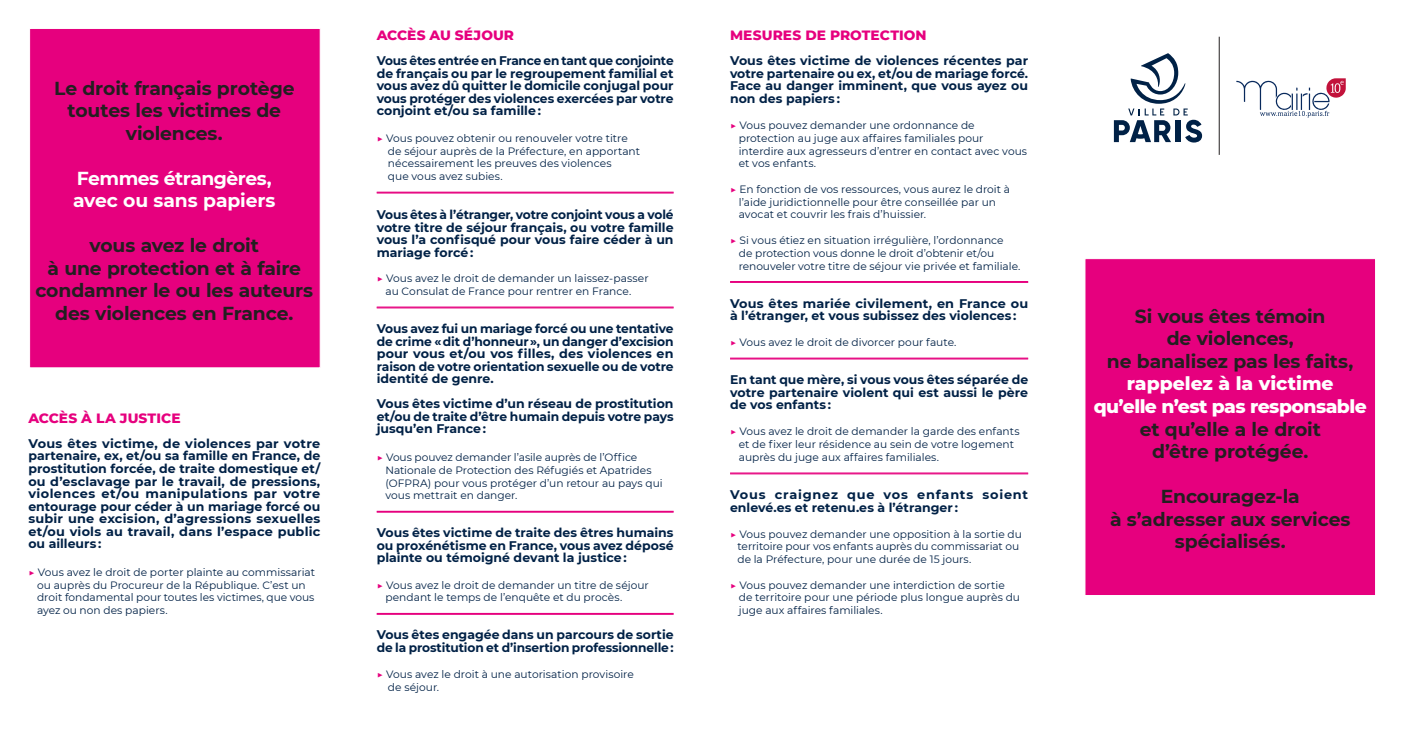
<style>
.page{position:relative;width:1404px;height:745px;background:#fff}
.page>*{position:absolute;margin:0;border:0;box-sizing:border-box;transform-origin:0 0}
.TEXTE_VERSO{font:700 18.75px/22.5px "Montserrat";letter-spacing:-.005em;color:#231f20;text-align:center}
.TEXTE_VERSO-2{font:700 18.75px/22.5px "Montserrat";letter-spacing:-.02em;color:#fff}
.TEXTE_VERSO-3{font:800 18.75px "Montserrat";letter-spacing:-.03em;color:#fff}
.TITRE{font:800 13.75px "Montserrat";letter-spacing:.005em;color:#e6007e}
.Intro{font:700 12.5px/12.5px "Montserrat";color:#002146;text-align:justify}
.Intro-2{font:700 12.5px/12.5px "Montserrat";letter-spacing:.055em;color:#002146}
.TEXTE_VERSO-4{font:10.62px/12.8px "Montserrat";color:#002146}
.s1{font-weight:700;color:#e6007e}
.s2{font-weight:800;color:#fff}
</style>
<div class="page">
<div style="left:1084px;top:258px;width:291px;height:337px;background:#e6007e;border:1px solid #fff"></div>
<hr style="left:1218px;top:37px;width:1px;height:118px;background:#231f20">
<div style="left:30px;top:28px;width:290px;height:339px;background:#e6007e"></div>
<hr style="left:730px;top:281px;width:298px;height:1px;background:#e6007e">
<hr style="left:730px;top:282px;width:298px;height:1px;background:#e6007e">
<hr style="left:730px;top:357px;width:298px;height:1px;background:#e6007e">
<hr style="left:730px;top:358px;width:298px;height:1px;background:#e6007e">
<hr style="left:730px;top:472px;width:298px;height:1px;background:#e6007e">
<hr style="left:730px;top:473px;width:298px;height:1px;background:#e6007e">
<svg style="left:1113px;top:53px;width:88px;height:89px"></svg>
<svg style="left:1236px;top:78px;width:109px;height:39px"></svg>
<hr style="left:376px;top:191px;width:297px;height:2px;background:#e6007e">
<hr style="left:376px;top:193px;width:297px;height:1px;background:#e6007e">
<hr style="left:376px;top:306px;width:297px;height:1px;background:#e6007e">
<hr style="left:376px;top:307px;width:297px;height:1px;background:#e6007e">
<hr style="left:376px;top:510px;width:297px;height:1px;background:#e6007e">
<hr style="left:376px;top:511px;width:297px;height:1px;background:#e6007e">
<hr style="left:376px;top:612px;width:297px;height:1px;background:#e6007e">
<hr style="left:376px;top:613px;width:297px;height:1px;background:#e6007e">
<p class="TEXTE_VERSO" style="left:54px;top:76px;width:242px">Le droit français protège</p>
<p class="TEXTE_VERSO" style="left:67px;top:98px;width:215px">toutes les victimes de violences.</p>
<p class="TEXTE_VERSO-2" style="left:73px;top:166px;width:204px">Femmes étrangères, avec ou sans papiers</p>
<p class="TEXTE_VERSO" style="left:90px;top:233px;width:171px">vous avez le droit</p>
<p class="TEXTE_VERSO" style="left:35px;top:256px;width:279px">à une protection et à faire condamner le ou les auteurs</p>
<p class="TEXTE_VERSO" style="left:55px;top:301px;width:240px">des violences en France.</p>
<p class="TITRE" style="left:28px;top:407px;width:154px">ACCÈS À LA JUSTICE</p>
<p class="Intro" style="left:28px;top:436px;width:293px">Vous êtes victime, de violences par votre partenaire, ex, et/ou sa famille en France, de prostitution forcée, de traite domestique et/ ou d’esclavage par le travail, de pressions, violences et/ou manipulations par votre entourage pour céder à un mariage forcé ou subir une excision, d’agressions sexuelles et/ou viols au travail, dans l’espace public ou ailleurs :</p>
<p class="TEXTE_VERSO-4" style="left:37px;top:565px;width:279px;text-indent:-9px"><span class="s1">▶</span> Vous avez le droit de porter plainte au commissariat ou auprès du Procureur de la République. C’est un droit fondamental pour toutes les victimes, que vous ayez ou non des papiers.</p>
<p class="TITRE" style="left:376px;top:25px;width:139px">ACCÈS AU SÉJOUR</p>
<p class="Intro" style="left:376px;top:54px;width:298px">Vous êtes entrée en France en tant que conjointe de français ou par le regroupement familial et vous avez dû quitter le domicile conjugal pour vous protéger des violences exercées par votre conjoint et/ou sa famille :</p>
<p class="TEXTE_VERSO-4" style="left:388px;top:131px;width:253px;text-indent:-11px"><span class="s1">▶</span> Vous pouvez obtenir ou renouveler votre titre de séjour auprès de la Préfecture, en apportant nécessairement les preuves des violences</p>
<p class="TEXTE_VERSO-4" style="left:388px;top:169px;width:116px">que vous avez subies.</p>
<p class="Intro" style="left:376px;top:208px;width:298px">Vous êtes à l’étranger, votre conjoint vous a volé votre titre de séjour français, ou votre famille vous l’a confisqué pour vous faire céder à un mariage forcé :</p>
<p class="TEXTE_VERSO-4" style="left:385px;top:271px;width:264px;text-indent:-9px"><span class="s1">▶</span> Vous avez le droit de demander un laissez-passer au Consulat de France pour rentrer en France.</p>
<p class="Intro" style="left:376px;top:321px;width:298px">Vous avez fui un mariage forcé ou une tentative de crime « dit d’honneur », un danger d’excision pour vous et/ou vos filles, des violences en raison de votre orientation sexuelle ou de votre identité de genre.</p>
<p class="Intro" style="left:376px;top:396px;width:298px">Vous êtes victime d’un réseau de prostitution et/ou de traite d’être humain depuis votre pays jusqu’en France :</p>
<p class="TEXTE_VERSO-4" style="left:385px;top:450px;width:279px;text-indent:-9px"><span class="s1">▶</span> Vous pouvez demander l’asile auprès de l’Office Nationale de Protection des Réfugiés et Apatrides (OFPRA) pour vous protéger d’un retour au pays qui vous mettrait en danger.</p>
<p class="Intro" style="left:376px;top:525px;width:298px">Vous êtes victime de traite des êtres humains ou proxénétisme en France, vous avez déposé plainte ou témoigné devant la justice :</p>
<p class="TEXTE_VERSO-4" style="left:385px;top:577px;width:265px;text-indent:-9px"><span class="s1">▶</span> Vous avez le droit de demander un titre de séjour pendant le temps de l’enquête et du procès.</p>
<p class="Intro" style="left:376px;top:627px;width:298px">Vous êtes engagée dans un parcours de sortie de la prostitution et d’insertion professionnelle :</p>
<p class="TEXTE_VERSO-4" style="left:376px;top:667px;width:258px"><span class="s1">▶</span> Vous avez le droit à une autorisation provisoire</p>
<p class="TEXTE_VERSO-4" style="left:388px;top:679px;width:53px">de séjour.</p>
<p class="TITRE" style="left:730px;top:25px;width:198px">MESURES DE PROTECTION</p>
<p class="Intro" style="left:730px;top:54px;width:299px">Vous êtes victime de violences récentes par votre partenaire ou ex, et/ou de mariage forcé.<br>Face au danger imminent, que vous ayez ou non des papiers :</p>
<p class="TEXTE_VERSO-4" style="left:738px;top:118px;width:290px;text-indent:-9px"><span class="s1">▶</span> Vous pouvez demander une ordonnance de protection au juge aux affaires familiales pour interdire aux agresseurs d’entrer en contact avec vous et vos enfants.</p>
<p class="TEXTE_VERSO-4" style="left:738px;top:182px;width:273px;text-indent:-9px"><span class="s1">▶</span> En fonction de vos ressources, vous aurez le droit à l’aide juridictionnelle pour être conseillée par un avocat et couvrir les frais d’huissier.</p>
<p class="TEXTE_VERSO-4" style="left:738px;top:233px;width:283px;text-indent:-9px"><span class="s1">▶</span> Si vous étiez en situation irrégulière, l’ordonnance<br>de protection vous donne le droit d’obtenir et/ou renouveler votre titre de séjour vie privée et familiale.</p>
<p class="Intro" style="left:730px;top:296px;width:299px">Vous êtes mariée civilement, en France ou à l’étranger, et vous subissez des violences :</p>
<p class="TEXTE_VERSO-4" style="left:730px;top:335px;width:228px"><span class="s1">▶</span> Vous avez le droit de divorcer pour faute.</p>
<p class="Intro" style="left:730px;top:372px;width:299px">En tant que mère, si vous vous êtes séparée de votre partenaire violent qui est aussi le père de vos enfants :</p>
<p class="TEXTE_VERSO-4" style="left:738px;top:424px;width:282px;text-indent:-9px"><span class="s1">▶</span> Vous avez le droit de demander la garde des enfants et de fixer leur résidence au sein de votre logement auprès du juge aux affaires familiales.</p>
<p class="Intro-2" style="left:730px;top:487px;width:299px">Vous craignez que vos enfants soient enlevé.es et retenu.es à l’étranger :</p>
<p class="TEXTE_VERSO-4" style="left:737px;top:526px;width:286px;text-indent:-8px"><span class="s1">▶</span> Vous pouvez demander une opposition à la sortie du territoire pour vos enfants auprès du commissariat ou de la Préfecture, pour une durée de 15 jours.</p>
<p class="TEXTE_VERSO-4" style="left:738px;top:577px;width:283px;text-indent:-9px"><span class="s1">▶</span> Vous pouvez demander une interdiction de sortie de territoire pour une période plus longue auprès du juge aux affaires familiales.</p>
<p class="TEXTE_VERSO" style="left:1134px;top:304px;width:192px">Si vous êtes témoin</p>
<p class="TEXTE_VERSO" style="left:1166px;top:326px;width:128px">de violences,</p>
<p class="TEXTE_VERSO" style="left:1106px;top:349px;width:248px">ne banalisez pas les faits, <span class="s2">rappelez à la victime</span></p>
<p class="TEXTE_VERSO-3" style="left:1093px;top:392px;width:274px">qu’elle n’est pas responsable</p>
<p class="TEXTE_VERSO" style="left:1139px;top:416px;width:183px">et qu’elle a le droit</p>
<p class="TEXTE_VERSO" style="left:1151px;top:439px;width:158px">d’être protégée.</p>
<p class="TEXTE_VERSO" style="left:1160px;top:484px;width:141px">Encouragez-la</p>
<p class="TEXTE_VERSO" style="left:1109px;top:506px;width:242px">à s’adresser aux services spécialisés.</p>
</div>
